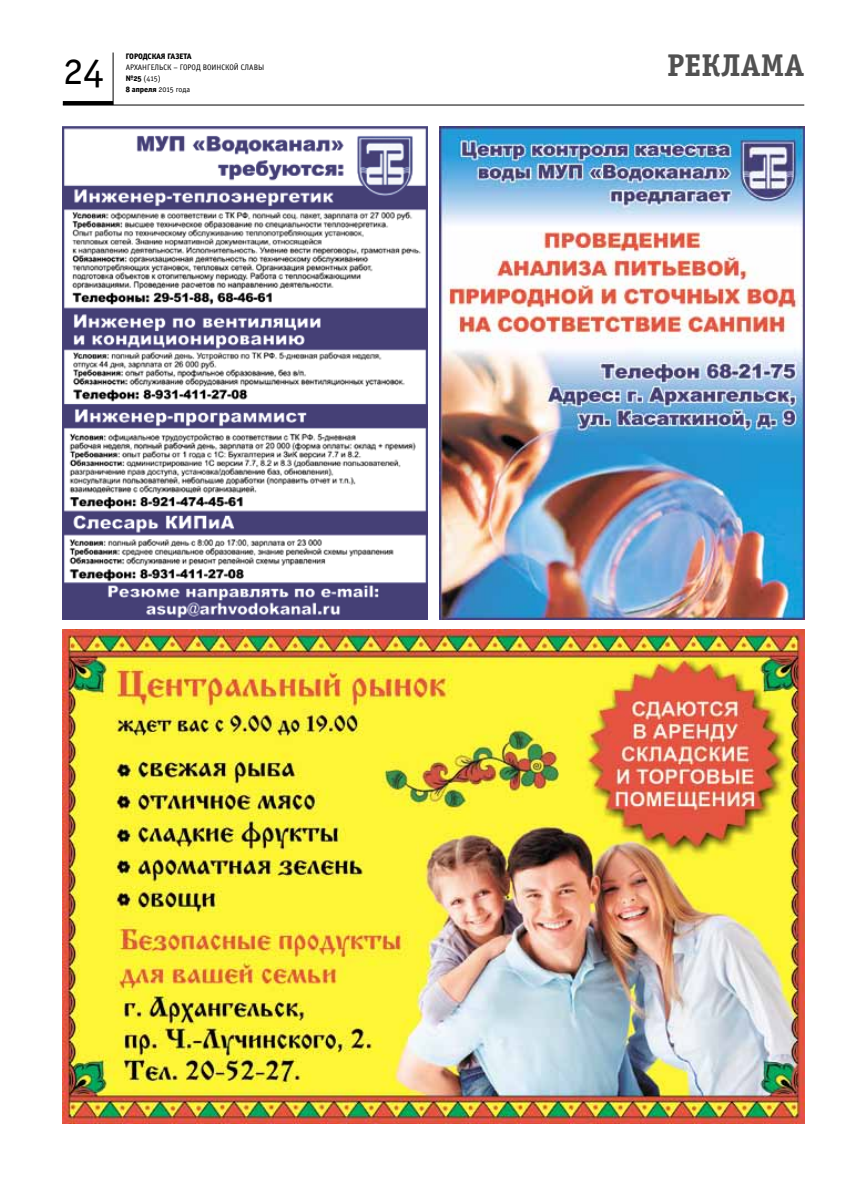
<style>
.page{position:relative;width:842px;height:1191px;background:#fff}
.page>*{position:absolute;margin:0;border:0;box-sizing:border-box;transform-origin:0 0}
.t1{font:42px "Officina Serif Book OSC";color:#000}
.t2{font:31.5px "Officina Serif Bold OSC";color:#515151}
.t3{font:8px/11px "Officina Sans Book OSC";letter-spacing:-.025em;color:#000}
.t4{font:8px "Officina Sans Book OSC";letter-spacing:.065em;color:#000}
.t5{font:8px "Officina Sans Extra Bold OSC";color:#000}
.t6{font:8px "Officina Sans Book OSC";color:#000}
.s1{font-family:"Officina Sans Extra Bold OSC"}
</style>
<div class="page">
<hr style="left:113px;top:52px;width:1px;height:53px;background:#000">
<hr style="left:63px;top:105px;width:741px;height:1px;background:#000">
<hr style="left:63px;top:101px;width:50px;height:4px;background:#000">
<img style="left:440px;top:126px;width:364px;height:493px">
<img style="left:63px;top:126px;width:365px;height:493px">
<img style="left:62px;top:629px;width:742px;height:494px">
<h1 class="t1" style="left:63px;top:47px;width:43px">24</h1>
<p class="t5" style="left:126px;top:51px;width:67px">Городская газета</p>
<p class="t4" style="left:126px;top:63px;width:80px">Архангельск – город вои</p>
<p class="t6" style="left:216px;top:63px;width:49px">нской славы</p>
<p class="t3" style="left:126px;top:73px;width:66px"><span class="s1">№25</span> (415)<br><span class="s1">8 апреля</span> 2015 года</p>
<h2 class="t2" style="left:667px;top:47px;width:139px">реклама</h2>
</div>
